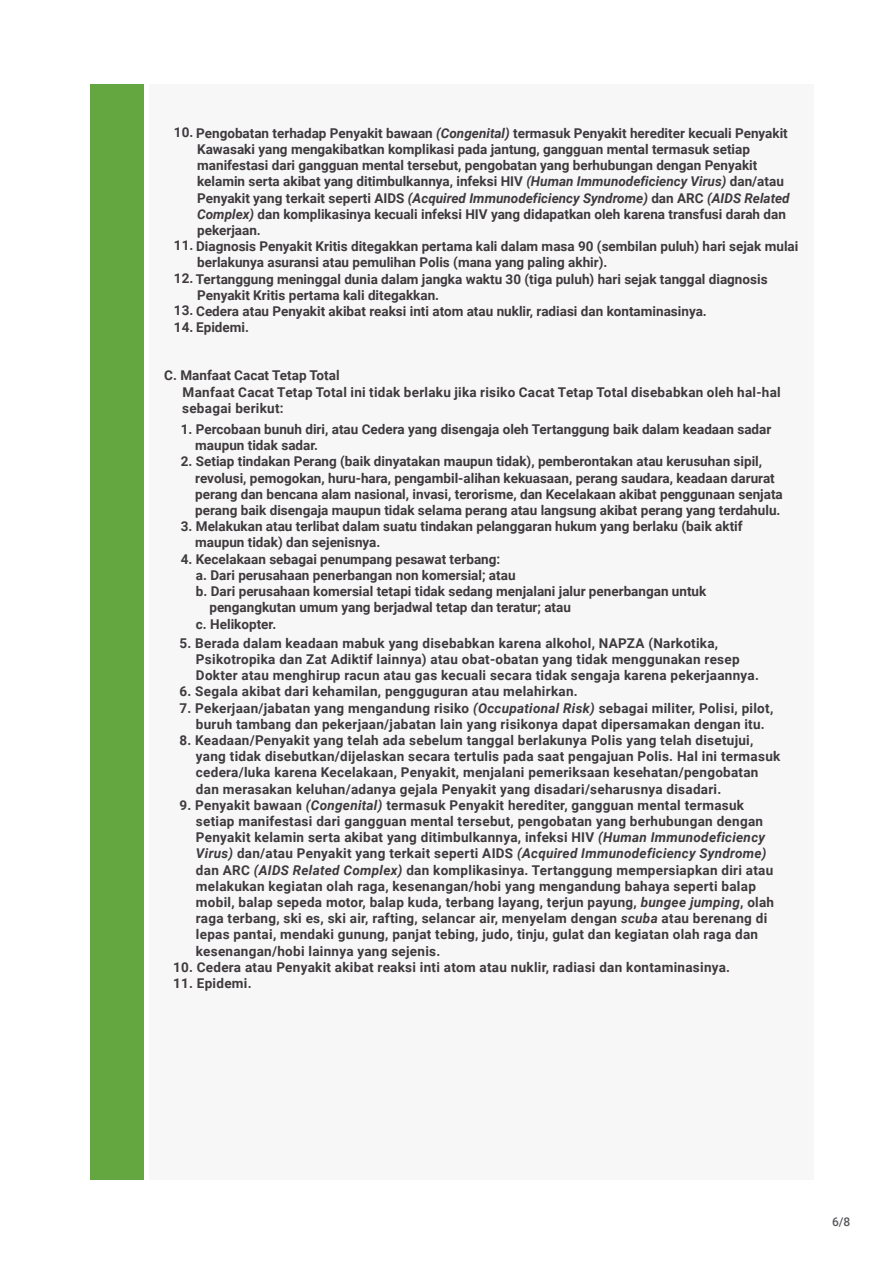
<style>
.page{position:relative;width:893px;height:1263px;background:#fff}
.page>*{position:absolute;margin:0;border:0;box-sizing:border-box;transform-origin:0 0}
.t1{font:700 13.5px/16.2px "Roboto";letter-spacing:.02em;color:#3f3a3d}
.t2{font:700 13.5px/16.2px "Roboto";color:#3f3a3d}
.t3{font:500 12px "Roboto";color:#57585a}
.s1{font-style:italic}
</style>
<div class="page">
<div style="left:149px;top:84px;width:665px;height:1096px;background:#f7f7f8"></div>
<div style="left:90px;top:84px;width:54px;height:1096px;background:#64a740"></div>
<p class="t2" style="left:197px;top:124px;width:594px;text-indent:-23px">10. Pengobatan terhadap Penyakit bawaan <span class="s1">(Congenital)</span> termasuk Penyakit herediter kecuali Penyakit Kawasaki yang mengakibatkan komplikasi pada jantung, gangguan mental termasuk setiap manifestasi dari gangguan mental tersebut, pengobatan yang berhubungan dengan Penyakit kelamin serta akibat yang ditimbulkannya, infeksi HIV <span class="s1">(Human Immunodeficiency Virus)</span> dan/atau Penyakit yang terkait seperti AIDS <span class="s1">(Acquired Immunodeficiency Syndrome)</span> dan ARC <span class="s1">(AIDS Related Complex)</span> dan komplikasinya kecuali infeksi HIV yang didapatkan oleh karena transfusi darah dan pekerjaan.</p>
<p class="t2" style="left:197px;top:238px;width:603px;text-indent:-23px">11. Diagnosis Penyakit Kritis ditegakkan pertama kali dalam masa 90 (sembilan puluh) hari sejak mulai berlakunya asuransi atau pemulihan Polis (mana yang paling akhir).</p>
<p class="t2" style="left:197px;top:270px;width:572px;text-indent:-23px">12. Tertanggung meninggal dunia dalam jangka waktu 30 (tiga puluh) hari sejak tanggal diagnosis<br>Penyakit Kritis pertama kali ditegakkan.</p>
<p class="t2" style="left:174px;top:303px;width:534px">13. Cedera atau Penyakit akibat reaksi inti atom atau nuklir, radiasi dan kontaminasinya.</p>
<p class="t2" style="left:174px;top:319px;width:77px">14. Epidemi.</p>
<p class="t1" style="left:182px;top:367px;width:600px;text-indent:-18px">C. Manfaat Cacat Tetap Total<br>Manfaat Cacat Tetap Total ini tidak berlaku jika risiko Cacat Tetap Total disebabkan oleh hal-hal sebagai berikut:</p>
<p class="t2" style="left:195px;top:421px;width:578px;text-indent:-14px">1. Percobaan bunuh diri, atau Cedera yang disengaja oleh Tertanggung baik dalam keadaan sadar maupun tidak sadar.</p>
<p class="t2" style="left:195px;top:453px;width:589px;text-indent:-14px">2. Setiap tindakan Perang (baik dinyatakan maupun tidak), pemberontakan atau kerusuhan sipil, revolusi, pemogokan, huru-hara, pengambil-alihan kekuasaan, perang saudara, keadaan darurat perang dan bencana alam nasional, invasi, terorisme, dan Kecelakaan akibat penggunaan senjata perang baik disengaja maupun tidak selama perang atau langsung akibat perang yang terdahulu.</p>
<p class="t2" style="left:195px;top:518px;width:549px;text-indent:-14px">3. Melakukan atau terlibat dalam suatu tindakan pelanggaran hukum yang berlaku (baik aktif maupun tidak) dan sejenisnya.</p>
<p class="t2" style="left:181px;top:550px;width:321px">4. Kecelakaan sebagai penumpang pesawat terbang:</p>
<p class="t2" style="left:196px;top:566px;width:321px">a. Dari perusahaan penerbangan non komersial; atau</p>
<p class="t2" style="left:196px;top:583px;width:512px">b. Dari perusahaan komersial tetapi tidak sedang menjalani jalur penerbangan untuk</p>
<p class="t2" style="left:209px;top:599px;width:363px">pengangkutan umum yang berjadwal tetap dan teratur; atau</p>
<p class="t2" style="left:196px;top:615px;width:82px">c. Helikopter.</p>
<p class="t1" style="left:196px;top:634px;width:564px;text-indent:-17px">5. Berada dalam keadaan mabuk yang disebabkan karena alkohol, NAPZA (Narkotika,<br>Psikotropika dan Zat Adiktif lainnya) atau obat-obatan yang tidak menggunakan resep<br>Dokter atau menghirup racun atau gas kecuali secara tidak sengaja karena pekerjaannya.</p>
<p class="t1" style="left:179px;top:683px;width:400px">6. Segala akibat dari kehamilan, pengguguran atau melahirkan.</p>
<p class="t1" style="left:179px;top:699px;width:595px;text-align:center">7. Pekerjaan/jabatan yang mengandung risiko <span class="s1">(Occupational Risk)</span> sebagai militer, Polisi, pilot, buruh tambang dan pekerjaan/jabatan lain yang risikonya dapat dipersamakan dengan itu.</p>
<p class="t1" style="left:196px;top:732px;width:586px;text-indent:-17px">8. Keadaan/Penyakit yang telah ada sebelum tanggal berlakunya Polis yang telah disetujui, yang tidak disebutkan/dijelaskan secara tertulis pada saat pengajuan Polis. Hal ini termasuk cedera/luka karena Kecelakaan, Penyakit, menjalani pemeriksaan kesehatan/pengobatan dan merasakan keluhan/adanya gejala Penyakit yang disadari/seharusnya disadari.</p>
<p class="t1" style="left:196px;top:796px;width:580px;text-indent:-17px">9. Penyakit bawaan <span class="s1">(Congenital)</span> termasuk Penyakit herediter, gangguan mental termasuk setiap manifestasi dari gangguan mental tersebut, pengobatan yang berhubungan dengan Penyakit kelamin serta akibat yang ditimbulkannya, infeksi HIV <span class="s1">(Human Immunodeficiency Virus)</span> dan/atau Penyakit yang terkait seperti AIDS <span class="s1">(Acquired Immunodeficiency Syndrome) </span>dan ARC <span class="s1">(AIDS Related Complex)</span> dan komplikasinya. Tertanggung mempersiapkan diri atau melakukan kegiatan olah raga, kesenangan/hobi yang mengandung bahaya seperti balap mobil, balap sepeda motor, balap kuda, terbang layang, terjun payung, <span class="s1">bungee jumping</span>, olah raga terbang, ski es, ski air, rafting, selancar air, menyelam dengan <span class="s1">scuba</span> atau berenang di lepas pantai, mendaki gunung, panjat tebing, judo, tinju, gulat dan kegiatan olah raga dan kesenangan/hobi lainnya yang sejenis.</p>
<p class="t1" style="left:173px;top:958px;width:559px">10. Cedera atau Penyakit akibat reaksi inti atom atau nuklir, radiasi dan kontaminasinya.</p>
<p class="t1" style="left:173px;top:975px;width:80px">11. Epidemi.</p>
<p class="t3" style="left:832px;top:1213px;width:20px">6/8</p>
</div>
